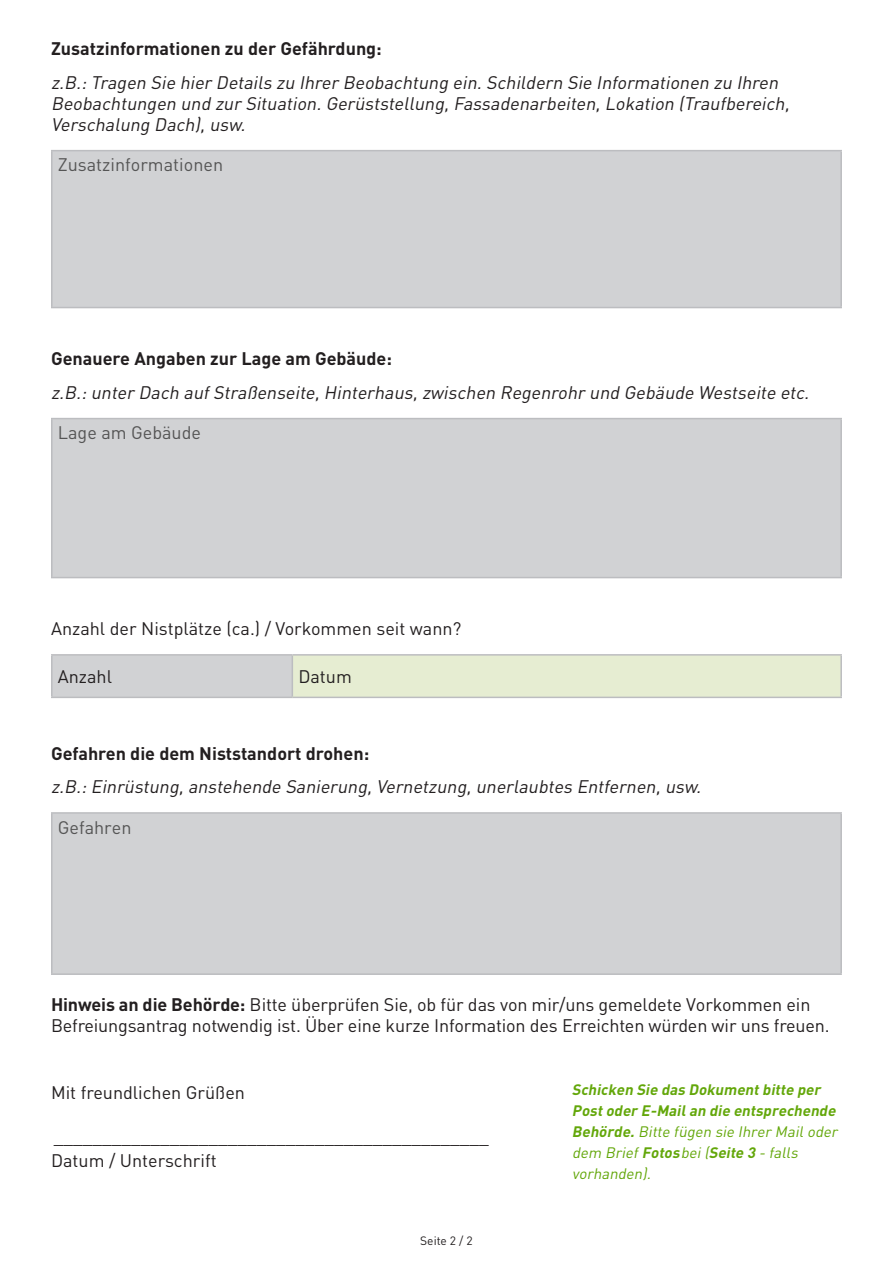
<style>
.page{position:relative;width:893px;height:1263px;background:#fff}
.page>*{position:absolute;margin:0;border:0;box-sizing:border-box;transform-origin:0 0}
.t1{font:italic 18px/21px "DIN";color:#231f20}
.t2{font:18px/20.7px "DIN";letter-spacing:-.01em;color:#231f20}
.t3{font:700 18px "DIN";color:#231f20}
.t4{font:18px "DIN";color:#221e1f}
.t5{font:18px "DIN";color:#555}
.t6{font:italic 700 15px/21px "DIN";color:#63a70a}
.t7{font:12px "DIN";color:#231f20}
.s1{font-weight:700}
.s2{font-weight:400}
</style>
<div class="page">
<div style="left:52px;top:151px;width:789px;height:157px;background:#d1d2d4"></div>
<hr style="left:51px;top:150px;width:791px;height:1px;background:#bcbdc0">
<hr style="left:51px;top:151px;width:2px;height:156px;background:#bcbdc0">
<hr style="left:840px;top:151px;width:2px;height:156px;background:#bcbdc0">
<hr style="left:51px;top:307px;width:791px;height:1px;background:#bcbdc0">
<div style="left:52px;top:419px;width:789px;height:159px;background:#d1d2d4"></div>
<hr style="left:51px;top:418px;width:791px;height:1px;background:#bcbdc0">
<hr style="left:51px;top:419px;width:2px;height:158px;background:#bcbdc0">
<hr style="left:840px;top:419px;width:2px;height:158px;background:#bcbdc0">
<hr style="left:51px;top:577px;width:791px;height:1px;background:#bcbdc0">
<div style="left:52px;top:655px;width:240px;height:42px;background:#d1d2d4"></div>
<div style="left:292px;top:655px;width:549px;height:42px;background:#e6edd2"></div>
<hr style="left:51px;top:654px;width:241px;height:2px;background:#bcbdc0">
<hr style="left:51px;top:656px;width:2px;height:41px;background:#bcbdc0">
<hr style="left:292px;top:654px;width:550px;height:2px;background:#bcbdc0">
<hr style="left:292px;top:656px;width:1px;height:41px;background:#bcbdc0">
<hr style="left:840px;top:656px;width:2px;height:41px;background:#bcbdc0">
<hr style="left:51px;top:697px;width:241px;height:1px;background:#bcbdc0">
<hr style="left:292px;top:697px;width:550px;height:1px;background:#bcbdc0">
<div style="left:52px;top:813px;width:789px;height:161px;background:#d1d2d4"></div>
<hr style="left:51px;top:812px;width:791px;height:2px;background:#bcbdc0">
<hr style="left:51px;top:814px;width:2px;height:159px;background:#bcbdc0">
<hr style="left:840px;top:814px;width:2px;height:159px;background:#bcbdc0">
<hr style="left:51px;top:973px;width:791px;height:2px;background:#bcbdc0">
<p class="t3" style="left:51px;top:37px;width:332px">Zusatzinformationen zu der Gefährdung:</p>
<p class="t1" style="left:51px;top:72px;width:744px">z.B.:Tragen Sie hier Details zu Ihrer Beobachtung ein.Schildern Sie Informationen zu Ihren<br>Beobachtungen und zur Situation.Gerüststellung,Fassadenarbeiten,Lokation (Traufbereich,<br>Verschalung Dach),usw.</p>
<p class="t5" style="left:58px;top:154px;width:167px">Zusatzinformationen</p>
<p class="t3" style="left:51px;top:347px;width:343px">Genauere Angaben zur Lage am Gebäude:</p>
<p class="t1" style="left:51px;top:382px;width:763px">z.B.:unter Dach aufStraßenseite,Hinterhaus,zwischen Regenrohr und Gebäude Westseite etc.</p>
<p class="t5" style="left:58px;top:421px;width:145px">Lage am Gebäude</p>
<p class="t2" style="left:51px;top:618px;width:412px">Anzahl der Nistplätze (ca.) / Vorkommen seit wann?</p>
<p class="t2" style="left:58px;top:666px;width:56px">Anzahl</p>
<p class="t2" style="left:298px;top:666px;width:55px">Datum</p>
<p class="t3" style="left:51px;top:741px;width:320px">Gefahren die dem Niststandort drohen:</p>
<p class="t1" style="left:51px;top:776px;width:655px">z.B.:Einrüstung,anstehende Sanierung,Vernetzung,unerlaubtes Entfernen,usw.</p>
<p class="t5" style="left:58px;top:816px;width:75px">Gefahren</p>
<p class="t2" style="left:51px;top:994px;width:780px"><span class="s1">Hinweis an die Behörde:</span> Bitte überprüfen Sie, ob für das von mir/uns gemeldete Vorkommen ein<br>Befreiungsantrag notwendig ist. Über eine kurze Information des Erreichten würden wir uns freuen.</p>
<p class="t2" style="left:51px;top:1082px;width:195px">Mit freundlichen Grüßen</p>
<p class="t4" style="left:54px;top:1126px;width:436px">_____________________________________________</p>
<p class="t2" style="left:51px;top:1150px;width:167px">Datum / Unterschrift</p>
<p class="t7" style="left:420px;top:1233px;width:54px">Seite 2 / 2</p>
<p class="t6" style="left:572px;top:1079px;width:270px">Schicken Sie das Dokumentbitte per<br>Postoder E-Mailan die entsprechende<br>Behörde. <span class="s2">Bitte fügen sie Ihrer Mailoder dem Brief</span> Fotos<span class="s2">bei(</span>Seite 3 <span class="s2">- falls vorhanden).</span></p>
</div>
